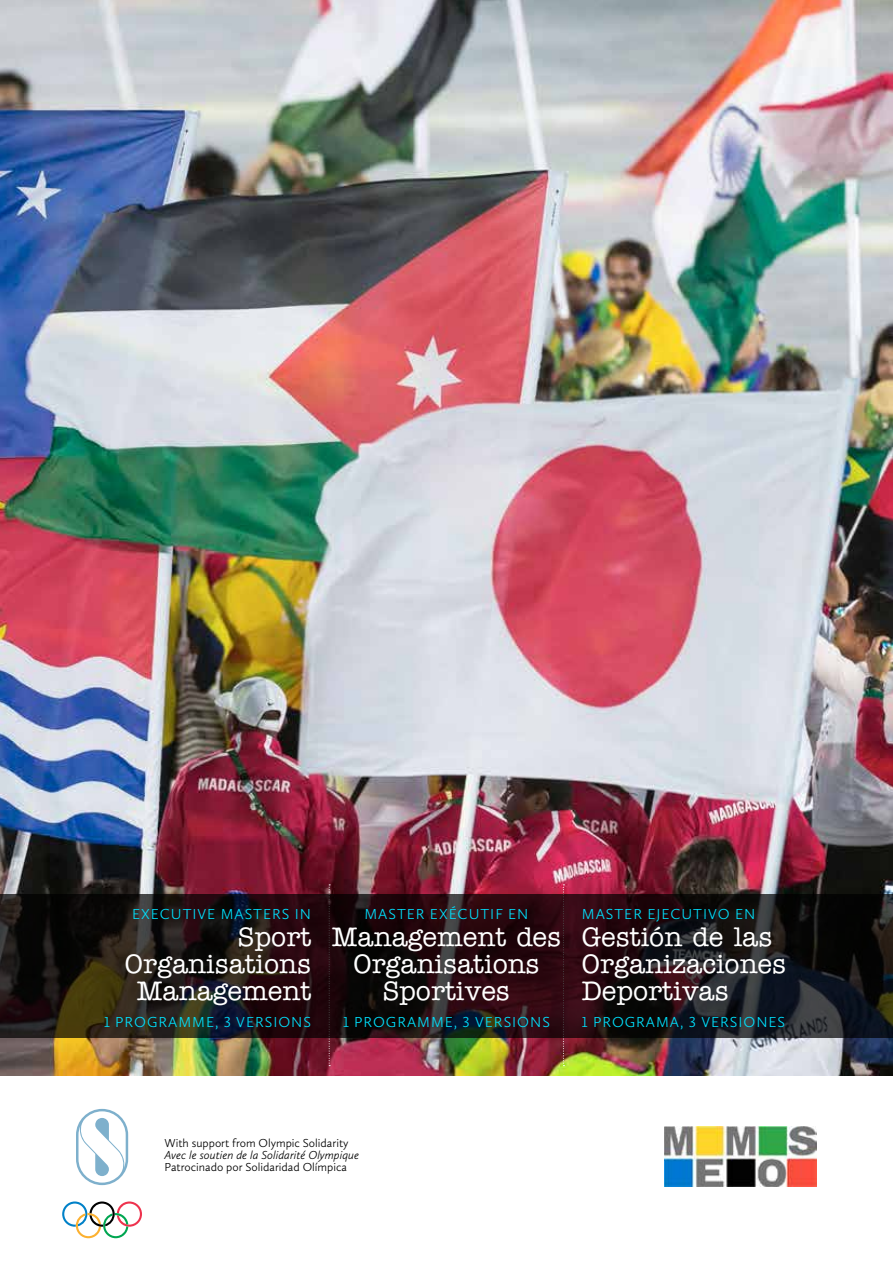
<style>
.page{position:relative;width:893px;height:1263px;background:#fff}
.page>*{position:absolute;margin:0;border:0;box-sizing:border-box;transform-origin:0 0}
.t1{font:500 27px/27px "American Typewriter";color:#fff;text-align:right}
.t2{font:300 15px "Calluna Sans";letter-spacing:.065em;color:#00e1fe}
.t3{font:300 12px "Calluna Sans";color:#000}
.t4{font:italic 300 12px "Calluna Sans";color:#000}
</style>
<div class="page">
<img style="left:0;top:0;width:893px;height:1076px">
<img style="left:664px;top:1126px;width:152px;height:60px">
<svg style="left:329px;top:884px;width:1px;height:182px"></svg>
<svg style="left:563px;top:884px;width:1px;height:182px"></svg>
<svg style="left:76px;top:1109px;width:52px;height:76px"></svg>
<svg style="left:62px;top:1201px;width:80px;height:37px"></svg>
<svg style="left:0;top:894px;width:893px;height:143px;background:#1e1314"></svg>
<p class="t2" style="left:132px;top:905px;width:180px">EXECUTIVE MASTE RS IN</p>
<h1 class="t1" style="left:125px;top:923px;width:188px">Sport<br>Organisations<br>Management</h1>
<p class="t2" style="left:104px;top:1013px;width:87px">1 PROGRAMME</p>
<p class="t2" style="left:215px;top:1013px;width:96px">, 3 VERSIONS</p>
<p class="t2" style="left:364px;top:905px;width:166px">MASTE R EXÉCUTIF E N</p>
<h1 class="t1" style="left:332px;top:923px;width:231px;text-align:center">Management des<br>Organisations<br>Sportives</h1>
<p class="t2" style="left:343px;top:1013px;width:87px">1 PROGRAMME</p>
<p class="t2" style="left:454px;top:1013px;width:96px">, 3 VERSIONS</p>
<p class="t2" style="left:582px;top:905px;width:175px">MASTE R EJECUTIVO E N</p>
<h1 class="t1" style="left:582px;top:923px;width:206px;text-align:left">Gestión de las<br>Organizaciones<br>Deportivas</h1>
<p class="t2" style="left:582px;top:1013px;width:195px">1 PROGRAMA, 3 VE RSIO NES</p>
<p class="t3" style="left:164px;top:1136px;width:186px">WITH SUPPORT FROM OLYMPIC SOLIDARITY</p>
<p class="t4" style="left:164px;top:1148px;width:196px">Avec le soutien de la Solidarité Olympique</p>
<p class="t3" style="left:164px;top:1160px;width:184px">PATROCINADO POR SOLIDARIDAD OLÍMPICA</p>
</div>
